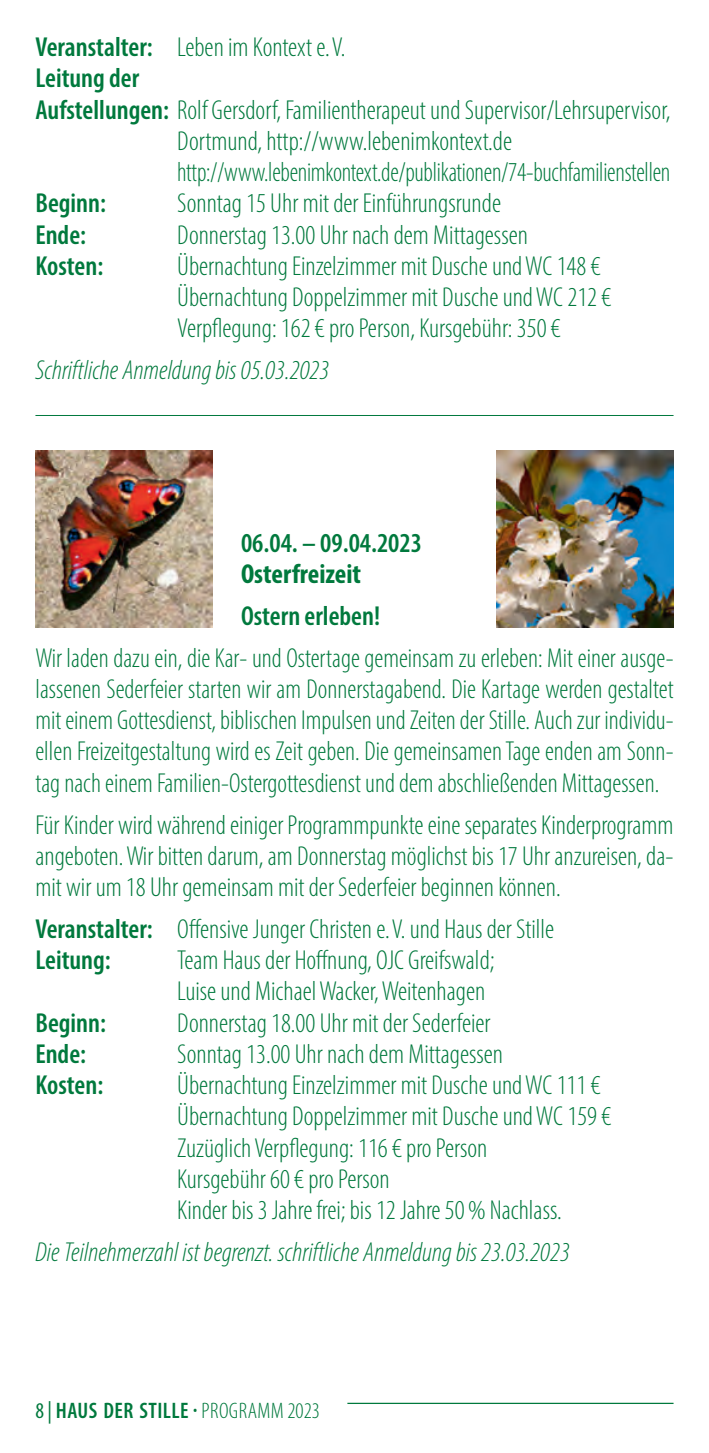
<style>
.page{position:relative;width:709px;height:1453px;background:#fff}
.page>*{position:absolute;margin:0;border:0;box-sizing:border-box;transform-origin:0 0}
.t1{font:300 condensed 27.5px/31.2px "Myriad Pro";color:#00793d}
.t2{font:italic 300 condensed 27.5px "Myriad Pro";color:#00793d}
.t3{font:600 condensed 27.5px "Myriad Pro";color:#00793d}
.t4{font:300 condensed 27.5px "Myriad Pro";color:#00793d;scale:.93 1}
.t5{font:700 condensed 27.5px "Myriad Pro";color:#00793d}
.t6{font:600 condensed 22.5px "Myriad Pro";letter-spacing:.02em;color:#00793d}
.s1{font-weight:600}
.s2{font-weight:400}
.s3{font-weight:300}
</style>
<div class="page">
<img style="left:35px;top:450px;width:178px;height:177px">
<img style="left:496px;top:450px;width:177px;height:177px">
<hr style="left:347px;top:1403px;width:326px;height:1px;background:#00793d">
<hr style="left:35px;top:415px;width:638px;height:1px;background:#00793d">
<p class="t1" style="left:35px;top:31px;width:311px"><span class="s1">Veranstalter:</span> Leben im Kontext e.V.</p>
<p class="t3" style="left:35px;top:61px;width:105px">Leitung der</p>
<p class="t1" style="left:35px;top:94px;width:636px"><span class="s1">Aufstellungen:</span> Rolf Gersdorf, Familientherapeut und Supervisor/Lehrsupervisor,</p>
<p class="t1" style="left:177px;top:125px;width:336px">Dortmund, http://www.lebenimkontext.de</p>
<p class="t4" style="left:177px;top:156px;width:532px">http://www.lebenimkontext.de/publikationen/74-buchfamilienstellen</p>
<p class="t3" style="left:35px;top:186px;width:72px">Beginn:</p>
<p class="t1" style="left:177px;top:187px;width:325px">Sonntag 15 Uhr mit der Einführungsrunde</p>
<p class="t3" style="left:35px;top:217px;width:52px">Ende:</p>
<p class="t1" style="left:177px;top:219px;width:352px">Donnerstag 13.00 Uhr nach dem Mittagessen</p>
<p class="t3" style="left:35px;top:249px;width:69px">Kosten:</p>
<p class="t1" style="left:177px;top:250px;width:435px">Übernachtung Einzelzimmer mit Dusche und WC 148 €<br>Übernachtung Doppelzimmer mit Dusche und WC 212 €<br>Verpflegung: 162 € pro Person, Kursgebühr: 350 €</p>
<p class="t2" style="left:35px;top:354px;width:295px">Schriftliche Anmeldung bis 05.03.2023</p>
<p class="t3" style="left:241px;top:525px;width:182px">06.04. – 09.04.2023</p>
<p class="t5" style="left:241px;top:556px;width:122px">Osterfreizeit</p>
<p class="t3" style="left:241px;top:599px;width:141px">Ostern erleben!</p>
<p class="t1" style="left:35px;top:642px;width:639px;text-align:justify">Wir laden dazu ein, die Kar- und Ostertage gemeinsam zu erleben: Mit einer ausge&shy;lassenen Sederfeier starten wir am Donnerstagabend. Die Kartage werden gestaltet mit einem Gottesdienst, biblischen Impulsen und Zeiten der Stille. Auch zur individu&shy;ellen Freizeitgestaltung wird es Zeit geben. Die gemeinsamen Tage enden am Sonn&shy;tag nach einem Familien-Ostergottesdienst und dem abschließenden Mittagessen.</p>
<p class="t1" style="left:35px;top:809px;width:639px;text-align:justify">Für Kinder wird während einiger Programmpunkte eine separates Kinderprogramm angeboten. Wir bitten darum, am Donnerstag möglichst bis 17 Uhr anzureisen, da&shy;mit wir um 18 Uhr gemeinsam mit der Sederfeier beginnen können.</p>
<p class="t1" style="left:35px;top:913px;width:520px"><span class="s1">Veranstalter:</span> Offensive Junger Christen e.V. und Haus der Stille<br><span class="s1">Leitung:</span></p>
<p class="t1" style="left:177px;top:944px;width:319px">Team Haus der Hoffnung, OJC Greifswald;<br>Luise und Michael Wacker, Weitenhagen</p>
<p class="t3" style="left:35px;top:1005px;width:72px">Beginn:</p>
<p class="t1" style="left:177px;top:1007px;width:315px">Donnerstag 18.00 Uhr mit der Sederfeier</p>
<p class="t3" style="left:35px;top:1037px;width:52px">Ende:</p>
<p class="t1" style="left:177px;top:1038px;width:327px">Sonntag 13.00 Uhr nach dem Mittagessen</p>
<p class="t3" style="left:35px;top:1068px;width:69px">Kosten:</p>
<p class="t1" style="left:177px;top:1069px;width:435px">Übernachtung Einzelzimmer mit Dusche und WC 111 € Übernachtung Doppelzimmer mit Dusche und WC 159 € Zuzüglich Verpflegung: 116 € pro Person<br>Kursgebühr 60 € pro Person<br>Kinder bis 3 Jahre frei; bis 12 Jahre 50% Nachlass.</p>
<p class="t2" style="left:35px;top:1236px;width:536px">Die Teilnehmerzahl ist begrenzt. schriftliche Anmeldung bis 23.03.2023</p>
<p class="t6" style="left:35px;top:1396px;width:286px"><span class="s2">8 |</span> HAUS DER STILLE · <span class="s3">PROGRAMM 2023</span></p>
</div>
